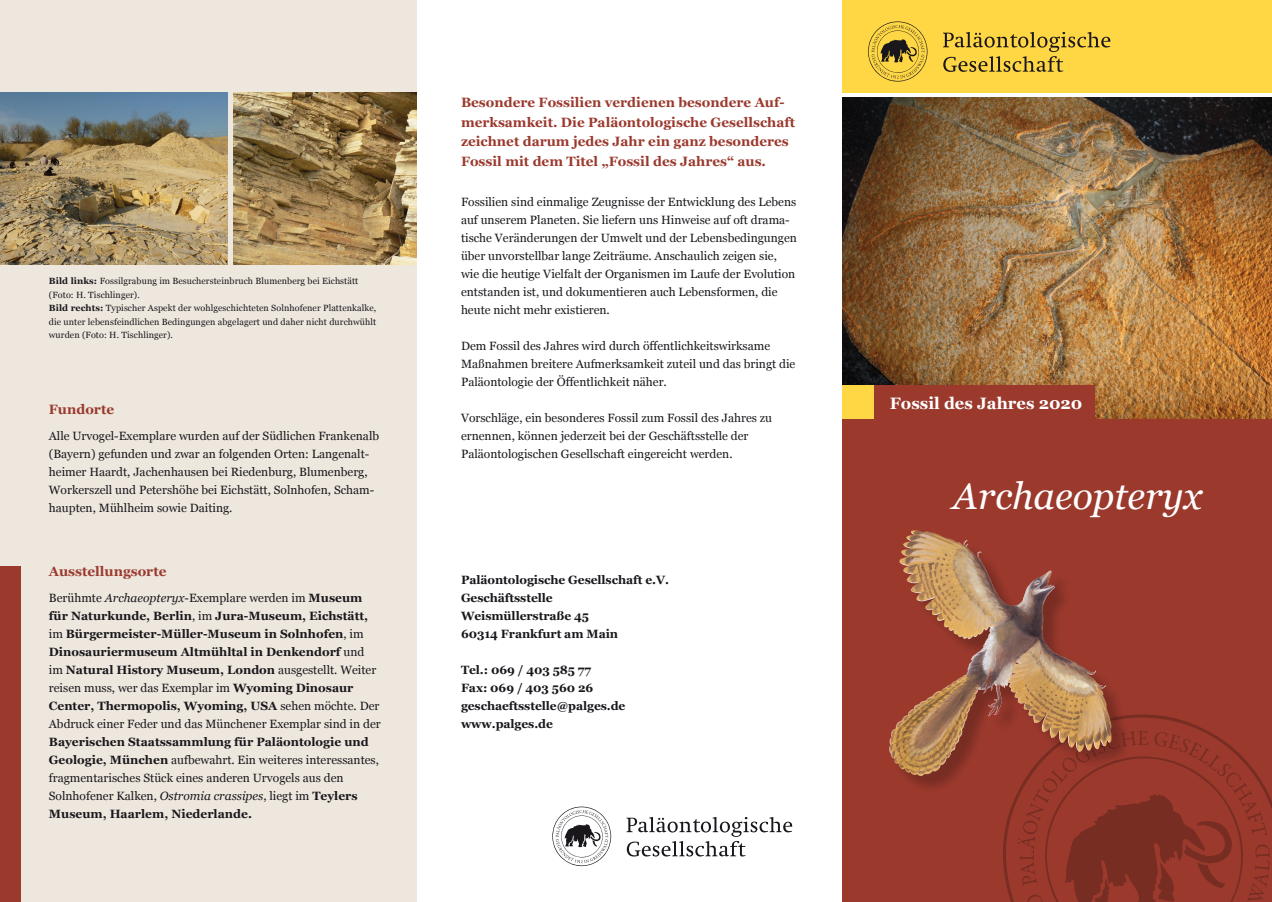
<style>
.page{position:relative;width:1272px;height:902px;background:#fff}
.page>*{position:absolute;margin:0;border:0;box-sizing:border-box;transform-origin:0 0}
.t1{font:italic 37.5px "Georgia";color:#fff}
.t2{font:700 16.5px "Georgia";color:#fff}
.t3{font:700 13.5px/19.5px "Georgia";color:#9b392d}
.t4{font:12px/18px "Georgia";color:#1a171c}
.t5{font:700 12px/18px "Georgia";color:#1a171c}
.t6{font:9px/13.5px "Georgia";letter-spacing:.01em;color:#1a171c}
.s1{font-weight:700}
.s2{font-weight:400}
.s3{font-weight:400;font-style:italic}
.s4{font-style:italic}
</style>
<div class="page">
<img style="left:842px;top:97px;width:429px;height:323px">
<div style="left:842px;top:385px;width:252px;height:36px;background:#9b392d"></div>
<div style="left:842px;top:0;width:429px;height:92px;background:#ffd744"></div>
<div style="left:0;top:0;width:417px;height:901px;background:#ede7de"></div>
<div style="left:842px;top:385px;width:31px;height:36px;background:#ffd744"></div>
<div style="left:842px;top:420px;width:429px;height:481px;background:#9b392d"></div>
<div style="left:0;top:566px;width:20px;height:335px;background:#9b392d"></div>
<svg style="left:1003px;top:714px;width:268px;height:187px"></svg>
<img style="left:0;top:92px;width:227px;height:173px">
<img style="left:234px;top:92px;width:183px;height:173px">
<img style="left:891px;top:532px;width:239px;height:262px">
<img style="left:1016px;top:715px;width:114px;height:79px">
<svg style="left:1017px;top:731px;width:252px;height:170px"></svg>
<img style="left:1042px;top:778px;width:15px;height:14px">
<img style="left:1050px;top:769px;width:17px;height:13px">
<img style="left:1062px;top:757px;width:14px;height:14px">
<img style="left:1075px;top:747px;width:15px;height:15px">
<img style="left:1087px;top:742px;width:10px;height:15px">
<img style="left:1095px;top:738px;width:10px;height:15px">
<img style="left:1105px;top:734px;width:14px;height:15px">
<img style="left:1120px;top:731px;width:10px;height:15px">
<img style="left:899px;top:530px;width:15px;height:35px">
<svg style="left:943px;top:32px;width:167px;height:40px"></svg>
<svg style="left:868px;top:21px;width:59px;height:61px"></svg>
<svg style="left:626px;top:817px;width:166px;height:39px"></svg>
<svg style="left:552px;top:806px;width:59px;height:60px"></svg>
<p class="t6" style="left:49px;top:274px;width:329px"><span class="s1">Bild links:</span> Fossilgrabung im Besuchersteinbruch Blumenberg bei Eichstätt (Foto: H. Tischlinger).<br><span class="s1">Bild rechts:</span> Typischer Aspekt der wohlgeschichteten Solnhofener Plattenkalke, die unter lebensfeindlichen Bedingungen abgelagert und daher nicht durchwühlt wurden (Foto: H. Tischlinger).</p>
<p class="t3" style="left:49px;top:399px;width:67px">Fundorte</p>
<p class="t4" style="left:49px;top:426px;width:332px">Alle Urvogel-Exemplare wurden auf der Südlichen Frankenalb (Bayern) gefunden und zwar an folgenden Orten: Langenalt&shy;heimer Haardt, Jachenhausen bei Riedenburg, Blumenberg, Workerszell und Petershöhe bei Eichstätt, Solnhofen, Scham&shy;haupten, Mühlheim sowie Daiting.</p>
<p class="t3" style="left:49px;top:561px;width:119px">Ausstellungsorte</p>
<p class="t5" style="left:49px;top:588px;width:333px"><span class="s2">Berühmte</span> <span class="s3">Archaeopteryx</span><span class="s2">-Exemplare werden im</span> Museum für Naturkunde, Berlin<span class="s2">, im</span> Jura-Museum, Eichstätt, <span class="s2">im</span> Bürgermeister-Müller-Museum in Solnhofen<span class="s2">, im </span>Dinosauriermuseum Altmühltal in Denkendorf <span class="s2">und im</span> Natural History Museum, London <span class="s2">ausgestellt. Weiter reisen muss, wer das Exemplar im</span> Wyoming Dinosaur Center, Thermopolis, Wyoming, USA <span class="s2">sehen möchte. Der Abdruck einer Feder und das Münchener Exemplar sind in der</span></p>
<p class="t4" style="left:49px;top:732px;width:331px"><span class="s1">Bayerischen Staatssammlung für Paläontologie und Geologie, München</span> aufbewahrt. Ein weiteres interessantes, fragmentarisches Stück eines anderen Urvogels aus den Solnhofener Kalken, <span class="s4">Ostromia crassipes</span>, liegt im <span class="s1">Teylers Museum, Haarlem, Niederlande.</span></p>
<p class="t3" style="left:461px;top:92px;width:335px">Besondere Fossilien verdienen besondere Auf&shy;merksamkeit. Die Paläontologische Gesellschaft zeichnet darum jedes Jahr ein ganz besonderes Fossil mit dem Titel „Fossil des Jahres“ aus.</p>
<p class="t4" style="left:461px;top:192px;width:337px">Fossilien sind einmalige Zeugnisse der Entwicklung des Lebens auf unserem Planeten. Sie liefern uns Hinweise auf oft drama&shy;tische Veränderungen der Umwelt und der Lebensbedingungen über unvorstellbar lange Zeiträume. Anschaulich zeigen sie, wie die heutige Vielfalt der Organismen im Laufe der Evolution entstanden ist, und dokumentieren auch Lebensformen, die heute nicht mehr existieren.</p>
<p class="t4" style="left:461px;top:336px;width:336px">Dem Fossil des Jahres wird durch öffentlichkeitswirksame<br>Maßnahmen breitere Aufmerksamkeit zuteil und das bringt die<br>Paläontologie der Öffentlichkeit näher.</p>
<p class="t4" style="left:461px;top:408px;width:313px">Vorschläge, ein besonderes Fossil zum Fossil des Jahres zu ernennen, können jederzeit bei der Geschäftsstelle der<br>Paläontologischen Gesellschaft eingereicht werden.</p>
<p class="t5" style="left:461px;top:570px;width:209px">Paläontologische Gesellschaft e.V.<br>Geschäftsstelle<br>Weismüllerstraße 45<br>60314 Frankfurt am Main</p>
<p class="t5" style="left:461px;top:660px;width:166px">Tel.: 069 / 403 585 77<br>Fax: 069 / 403 560 26 geschaeftsstelle@palges.de www.palges.de</p>
<h2 class="t2" style="left:889px;top:391px;width:194px">Fossil des Jahres 2020</h2>
<h1 class="t1" style="left:952px;top:469px;width:251px">Archaeopteryx</h1>
</div>
